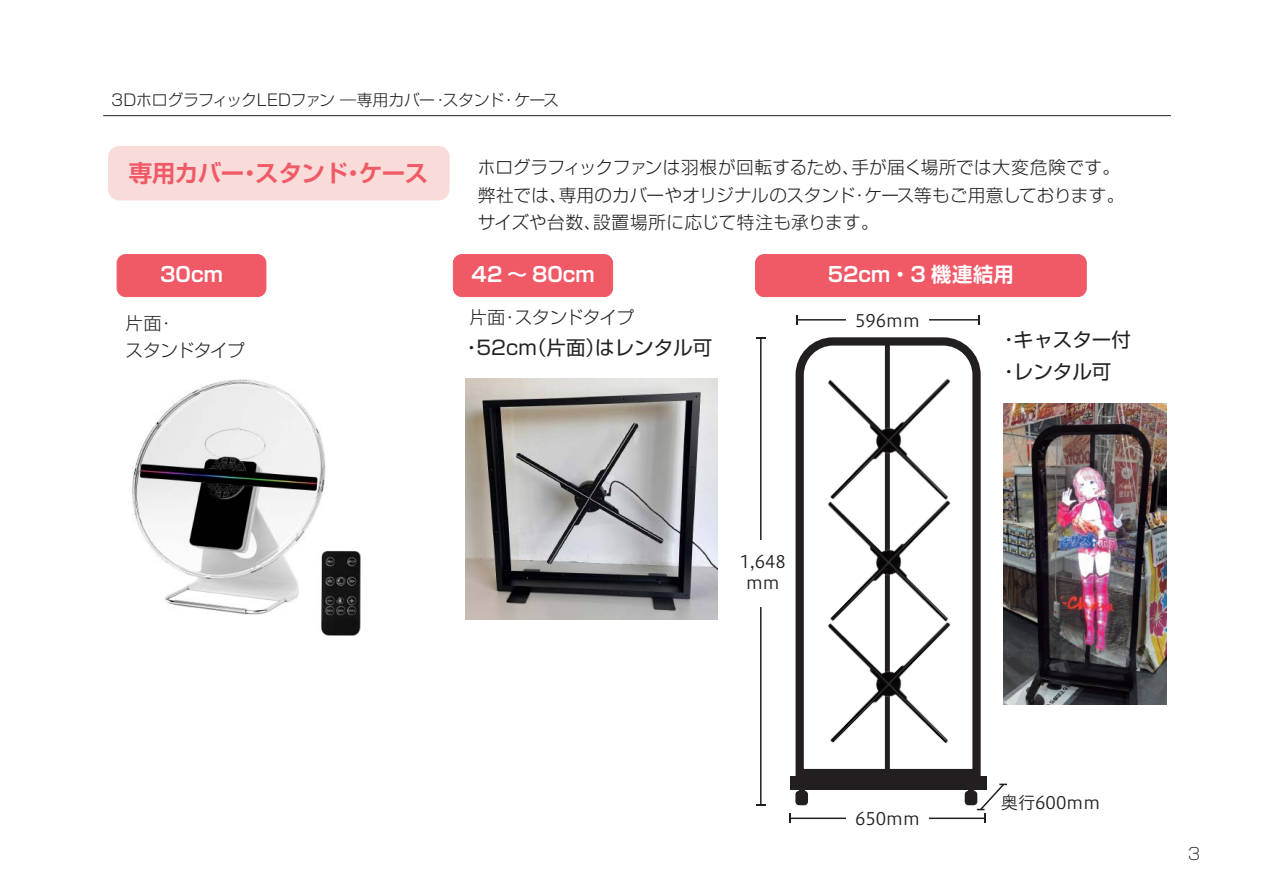
<style>
.page{position:relative;width:1263px;height:893px;background:#fff}
.page>*{position:absolute;margin:0;border:0;box-sizing:border-box;transform-origin:0 0}
.t1{font:700 23.55px "Shin Go Pro De";letter-spacing:-.02em;color:#f05a67}
.t2{font:700 20.25px "Shin Go Pro De";color:#fff}
.t3{font:19.5px/31.3px "Shin Go Pro";color:#231f20}
.t4{font:300 17.7px/27.5px "Shin Go Pro";letter-spacing:-.005em;color:#231f20}
.t5{font:300 17.7px "Shin Go Pro";letter-spacing:-.025em;color:#231f20}
.t6{font:17.1px/20.5px "Hiragino UD Sans F Std N W3";color:#231f20;text-align:center}
.t7{font:300 expanded 16.5px "Shin Go Pro";color:#231f20}
.t8{font:300 15.9px "Shin Go Pro";letter-spacing:-.025em;color:#231f20}
</style>
<div class="page">
<div style="left:108px;top:146px;width:342px;height:54px;background:#f9dcd9;border-radius:11px"></div>
<hr style="left:103px;top:115px;width:1068px;height:1px;background:#231f20">
<div style="left:755px;top:255px;width:331px;height:42px;background:#f05a67;border-radius:9px"></div>
<div style="left:755px;top:254px;width:332px;height:43px;border:1px solid #f05a67;border-radius:9px"></div>
<div style="left:117px;top:255px;width:149px;height:42px;background:#f05a67;border-radius:9px"></div>
<div style="left:117px;top:254px;width:149px;height:43px;border:1px solid #f05a67;border-radius:9px"></div>
<div style="left:453px;top:255px;width:160px;height:42px;background:#f05a67;border-radius:9px"></div>
<div style="left:453px;top:254px;width:160px;height:43px;border:1px solid #f05a67;border-radius:9px"></div>
<img style="left:1011px;top:404px;width:155px;height:300px">
<img style="left:795px;top:316px;width:216px;height:121px">
<img style="left:795px;top:437px;width:216px;height:122px">
<img style="left:795px;top:559px;width:216px;height:245px">
<div style="left:790px;top:776px;width:196px;height:14px;background:#231f20"></div>
<div style="left:795px;top:791px;width:13px;height:14px;background:#231f20;border-radius:4px"></div>
<div style="left:965px;top:791px;width:12px;height:14px;background:#231f20;border-radius:4px"></div>
<div style="left:799px;top:787px;width:6px;height:7px;background:#231f20"></div>
<hr style="left:760px;top:338px;width:1px;height:467px;background:#231f20">
<svg style="left:756px;top:337px;width:10px;height:2px"></svg>
<div style="left:731px;top:540px;width:48px;height:66px;background:#fff"></div>
<hr style="left:790px;top:817px;width:195px;height:2px;background:#231f20">
<svg style="left:789px;top:813px;width:2px;height:10px"></svg>
<div style="left:846px;top:804px;width:83px;height:33px;background:#fff"></div>
<hr style="left:797px;top:319px;width:182px;height:2px;background:#231f20">
<div style="left:846px;top:306px;width:83px;height:26px;background:#fff"></div>
<svg style="left:968px;top:782px;width:39px;height:41px"></svg>
<img style="left:465px;top:378px;width:252px;height:241px">
<img style="left:132px;top:379px;width:228px;height:256px">
<p class="t8" style="left:111px;top:87px;width:449px">3DホログラフィックLEDファン ―専用カバー・スタンド・ケース</p>
<h1 class="t1" style="left:129px;top:154px;width:301px">専用カバー・スタンド・ケース</h1>
<p class="t4" style="left:478px;top:152px;width:648px">ホログラフィックファンは羽根が回転するため、手が届く場所では大変危険です。弊社では、専用のカバーやオリジナルのスタンド・ケース等もご用意しております。サイズや台数、設置場所に応じて特注も承ります。</p>
<p class="t2" style="left:160px;top:258px;width:64px">30cm</p>
<p class="t2" style="left:471px;top:258px;width:125px">42 ～ 80cm</p>
<p class="t2" style="left:828px;top:258px;width:187px">52cm・3 機連結用</p>
<p class="t4" style="left:126px;top:307px;width:51px">片面・</p>
<p class="t4" style="left:469px;top:301px;width:166px">片面・スタンドタイプ</p>
<p class="t5" style="left:126px;top:336px;width:121px">スタンドタイプ</p>
<p class="t3" style="left:462px;top:329px;width:252px">・52cm（片面）はレンタル可</p>
<p class="t6" style="left:855px;top:309px;width:66px">596mm</p>
<p class="t6" style="left:740px;top:550px;width:48px">1,648 mm</p>
<p class="t3" style="left:999px;top:322px;width:133px">・キャスター付・レンタル可</p>
<p class="t6" style="left:855px;top:808px;width:66px">650mm</p>
<p class="t6" style="left:1001px;top:791px;width:101px">奥行600mm</p>
<p class="t7" style="left:1188px;top:840px;width:14px">3</p>
</div>
